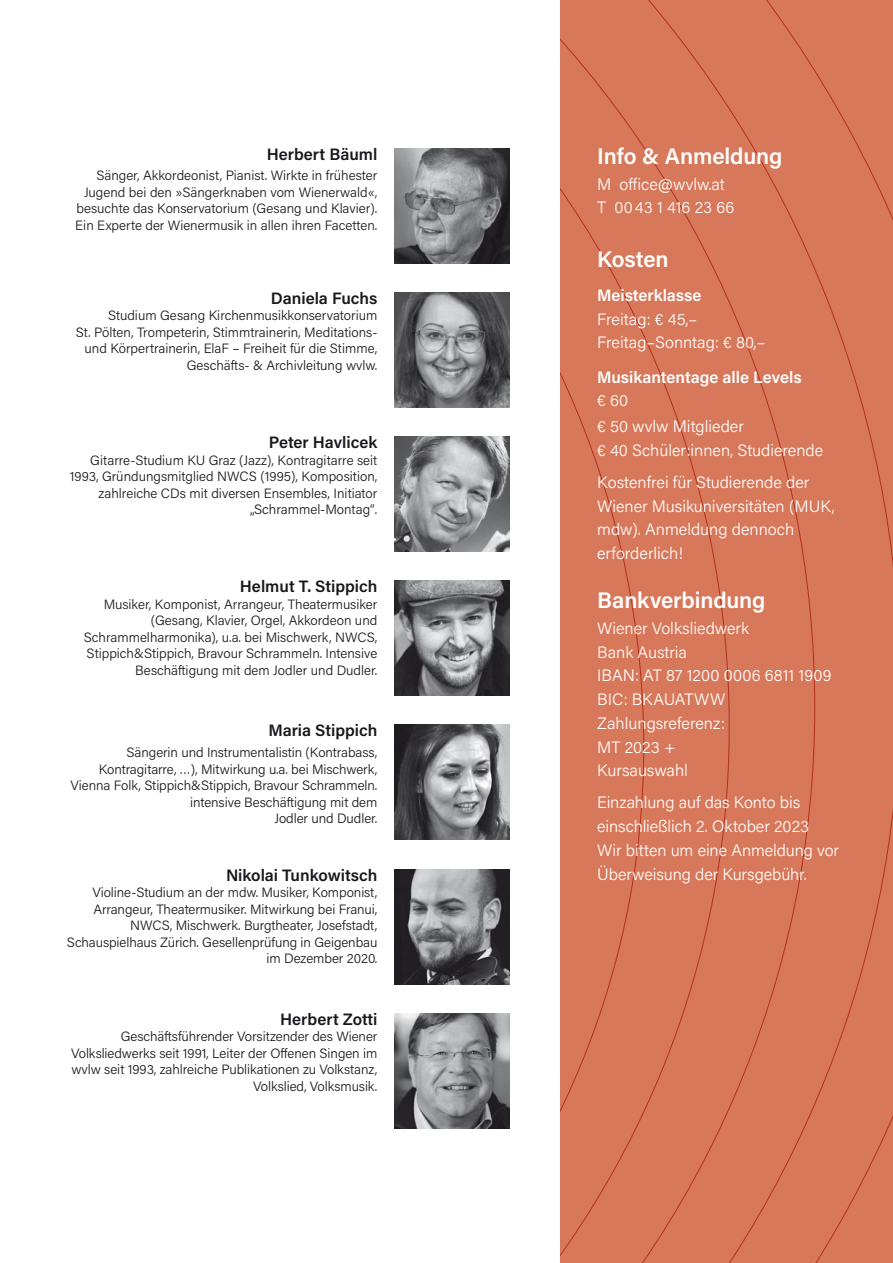
<style>
.page{position:relative;width:893px;height:1263px;background:#fff}
.page>*{position:absolute;margin:0;border:0;box-sizing:border-box;transform-origin:0 0}
.t1{font:600 22.5px "Acumin Pro";letter-spacing:-.005em;color:#fff}
.t2{font:300 16.5px/23.7px "Acumin Pro";color:#fff}
.t3{font:600 16.5px "Acumin Pro";color:#1a171c}
.t4{font:600 16.5px "Acumin Pro";color:#fff}
.t5{font:300 13.5px/16.5px "Acumin Pro";letter-spacing:-.005em;color:#1a171c;text-align:right}
</style>
<div class="page">
<div style="left:561px;top:0;width:332px;height:1263px;background:#d8785b"></div>
<img style="left:395px;top:148px;width:115px;height:115px">
<img style="left:395px;top:292px;width:115px;height:115px">
<img style="left:395px;top:437px;width:115px;height:114px">
<img style="left:395px;top:581px;width:115px;height:115px">
<img style="left:395px;top:725px;width:115px;height:115px">
<img style="left:395px;top:869px;width:115px;height:115px">
<img style="left:395px;top:1013px;width:115px;height:115px">
<p class="t3" style="left:267px;top:142px;width:112px">Herbert Bäuml</p>
<p class="t5" style="left:75px;top:167px;width:304px">Sänger, Akkordeonist, Pianist. Wirkte in frühester Jugend bei den »Sängerknaben vom Wienerwald«, besuchte das Konservatorium (Gesang und Klavier).<br>Ein Experte der Wienermusik in allen ihren Facetten.</p>
<p class="t3" style="left:271px;top:286px;width:108px">Daniela Fuchs</p>
<p class="t5" style="left:76px;top:307px;width:303px">Studium Gesang Kirchenmusikkonservatorium<br>St. Pölten, Trompeterin, Stimmtrainerin, Meditations&shy;und Körpertrainerin, ElaF – Freiheit für die Stimme, Geschäfts- &amp; Archivleitung wvlw.</p>
<p class="t3" style="left:269px;top:431px;width:110px">Peter Havlicek</p>
<p class="t5" style="left:70px;top:451px;width:309px">Gitarre-Studium KU Graz (Jazz), Kontragitarre seit 1993, Gründungsmitglied NWCS (1995), Komposition, zahlreiche CDs mit diversen Ensembles, Initiator „Schrammel-Montag“.</p>
<p class="t3" style="left:240px;top:575px;width:139px">Helmut T. Stippich</p>
<p class="t5" style="left:84px;top:595px;width:295px">Musiker, Komponist, Arrangeur, Theatermusiker (Gesang, Klavier, Orgel, Akkordeon und Schrammelharmonika), u.a. bei Mischwerk, NWCS, Stippich&amp;Stippich, Bravour Schrammeln. Intensive Beschäftigung mit dem Jodler und Dudler.</p>
<p class="t3" style="left:268px;top:719px;width:110px">Maria Stippich</p>
<p class="t5" style="left:71px;top:744px;width:308px">Sängerin und Instrumentalistin (Kontrabass, Kontragitarre, …), Mitwirkung u.a. bei Mischwerk, Vienna Folk, Stippich&amp;Stippich, Bravour Schrammeln. intensive Beschäftigung mit dem<br>Jodler und Dudler.</p>
<p class="t3" style="left:226px;top:863px;width:153px">Nikolai Tunkowitsch</p>
<p class="t5" style="left:67px;top:884px;width:312px">Violine-Studium an der mdw. Musiker, Komponist, Arrangeur, Theatermusiker. Mitwirkung bei Franui, NWCS, Mischwerk. Burgtheater, Josefstadt, Schauspielhaus Zürich. Gesellenprüfung in Geigenbau im Dezember 2020.</p>
<p class="t3" style="left:280px;top:1007px;width:99px">Herbert Zotti</p>
<p class="t5" style="left:71px;top:1028px;width:308px">Geschäftsführender Vorsitzender des Wiener Volksliedwerks seit 1991, Leiter der Offenen Singen im wvlw seit 1993, zahlreiche Publikationen zu Volkstanz, Volkslied, Volksmusik.</p>
<h1 class="t1" style="left:597px;top:140px;width:187px">Info &amp; Anmeldung</h1>
<p class="t2" style="left:597px;top:171px;width:139px">M office@wvlw.at<br>T 0043 1 416 23 66</p>
<h1 class="t1" style="left:597px;top:243px;width:73px">Kosten</h1>
<p class="t4" style="left:597px;top:284px;width:106px">Meisterklasse</p>
<p class="t2" style="left:597px;top:306px;width:170px">Freitag: € 45,–<br>Freitag–Sonntag: € 80,–</p>
<p class="t4" style="left:597px;top:365px;width:206px">Musikantentage alle Levels</p>
<p class="t2" style="left:597px;top:387px;width:148px;line-height:25.8px">€ 60<br>€ 50 wvlw Mitglieder</p>
<p class="t2" style="left:597px;top:433px;width:228px;line-height:32.2px">€ 40 Schüler:innen, Studierende<br>Kostenfrei für Studierende der</p>
<p class="t2" style="left:597px;top:493px;width:239px">Wiener Musikuniversitäten (MUK, mdw). Anmeldung dennoch erforderlich!</p>
<h1 class="t1" style="left:597px;top:585px;width:170px">Bankverbindung</h1>
<p class="t2" style="left:597px;top:616px;width:236px">Wiener Volksliedwerk<br>Bank Austria<br>IBAN: AT 87 1200 0006 6811 1909<br>BIC: BKAUATWW<br>Zahlungsreferenz:<br>MT 2023 +<br>Kursauswahl</p>
<p class="t2" style="left:597px;top:790px;width:243px">Einzahlung auf das Konto bis einschließlich 2. Oktober 2023<br>Wir bitten um eine Anmeldung vor<br>Überweisung der Kursgebühr.</p>
</div>
